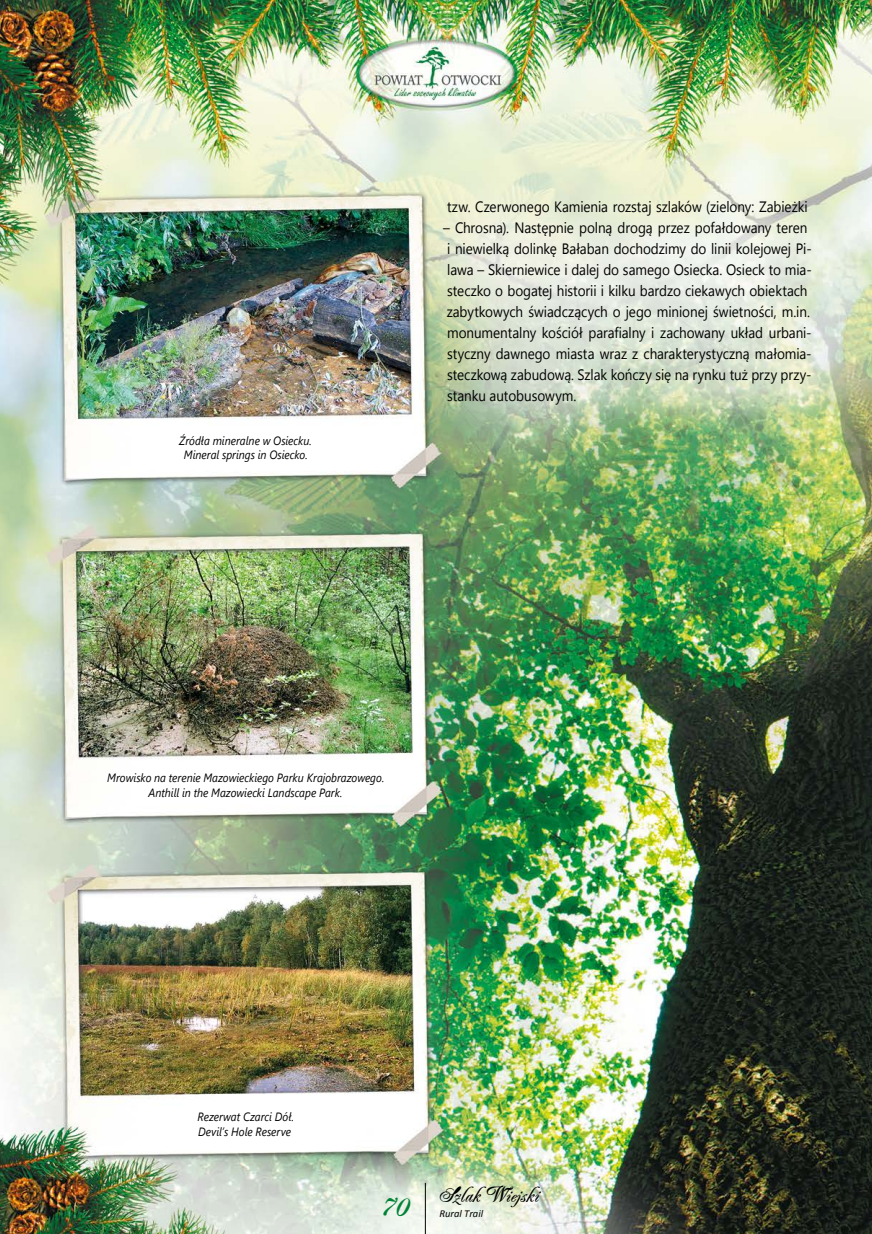
<style>
.page{position:relative;width:872px;height:1234px;background:#fff}
.page>*{position:absolute;margin:0;border:0;box-sizing:border-box;transform-origin:0 0}
.t1{font:700 36px "EFN Harmony";color:#008237}
.t2{font:700 21px "EFN Harmony";color:#000}
.t3{font:15px/21px "Segoe UI";letter-spacing:-.005em;color:#000;scale:.9 1}
.t4{font:italic 12px/14.4px "Segoe UI";color:#000;text-align:center;scale:.9 1}
.t5{font:italic 10.5px "Calibri";color:#000}
</style>
<div class="page">
<img style="left:0;top:0;width:872px;height:1233px">
<hr style="left:425px;top:1182px;width:1px;height:51px;background:#000">
<p class="t4" style="left:179px;top:433px;width:149px">Źródła mineralne w Osiecku.<br>Mineral springs in Osiecko.</p>
<p class="t3" style="left:447px;top:195px;width:402px">tzw. Czerwonego Kamienia rozstaj szlaków (zielony: Zabieżki</p>
<p class="t3" style="left:443px;top:216px;width:411px">– Chrosna). Następnie polną drogą przez pofałdowany teren i niewielką dolinkę Bałaban dochodzimy do linii kolejowej Pi&shy;lawa – Skierniewice i dalej do samego Osiecka. Osieck to mia&shy;steczko o bogatej historii i kilku bardzo ciekawych obiektach zabytkowych świadczących o jego minionej świetności, m.in. monumentalny kościół parafialny i zachowany układ urbani&shy;styczny dawnego miasta wraz z charakterystyczną małomia&shy;steczkową zabudową. Szlak kończy się na rynku tuż przy przy&shy;stanku autobusowym.</p>
<p class="t4" style="left:107px;top:770px;width:309px">Mrowisko na terenie Mazowieckiego Parku Krajobrazowego.<br>Anthill in the Mazowiecki Landscape Park.</p>
<p class="t4" style="left:197px;top:1108px;width:109px;text-align:left">Rezerwat Czarci Dół.<br>Devil’s Hole Reserve</p>
<h1 class="t1" style="left:381px;top:1180px;width:29px">70</h1>
<h2 class="t2" style="left:437px;top:1181px;width:103px">Szlak Wiejski</h2>
<p class="t5" style="left:439px;top:1206px;width:45px">Rural Trail</p>
</div>
